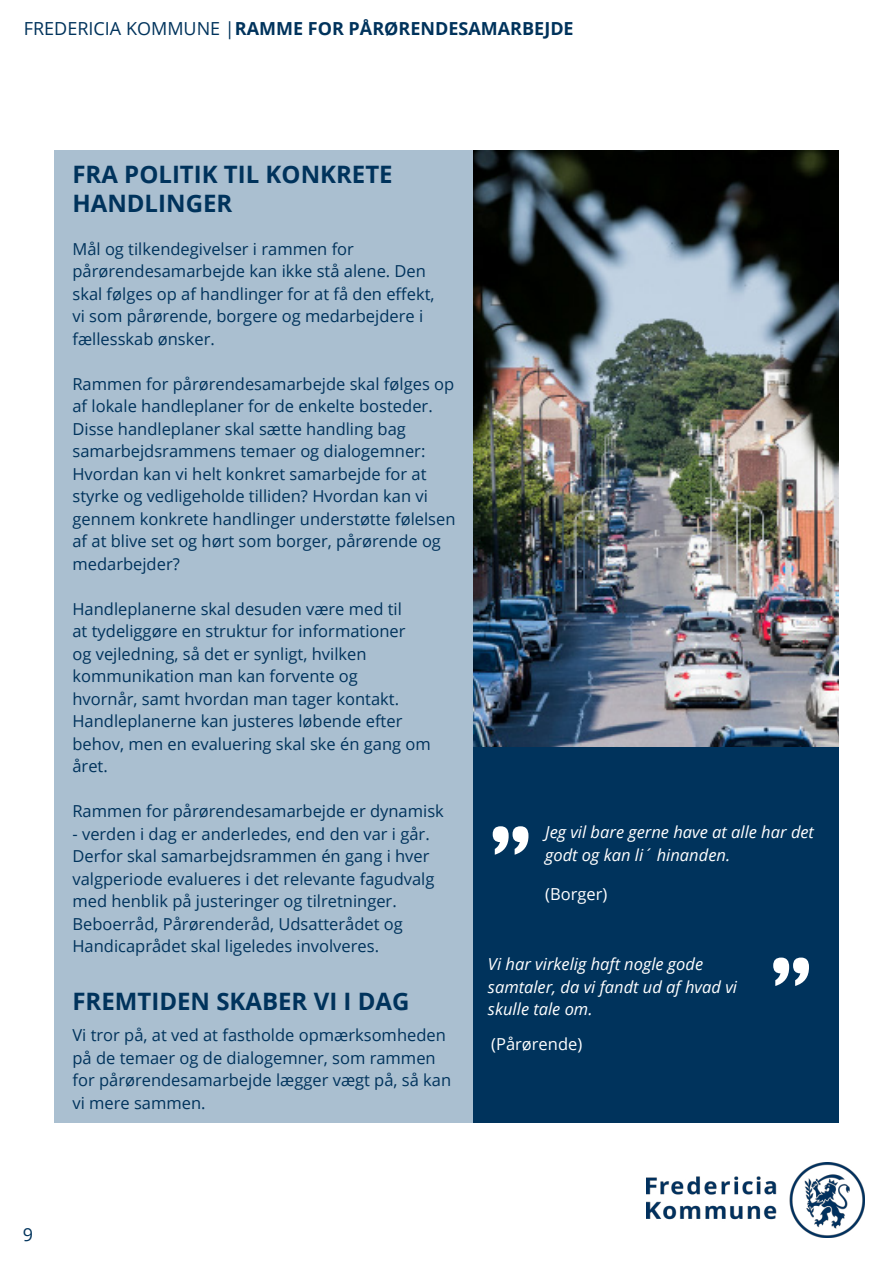
<style>
.page{position:relative;width:893px;height:1263px;background:#fff}
.page>*{position:absolute;margin:0;border:0;box-sizing:border-box;transform-origin:0 0}
.t1{font:700 93px "Britannic";color:#fff}
.t2{font:700 24px "Open Sans";color:#00335c}
.t3{font:700 18px "Open Sans";color:#00335c}
.t4{font:18px "Open Sans";color:#00335c}
.t5{font:16.5px/22.5px "Open Sans";color:#00335c}
.t6{font:italic 16.5px/22.5px "Open Sans";color:#fff}
.t7{font:16.5px "Open Sans";color:#fff}
.s1{font-weight:400}
</style>
<div class="page">
<div style="left:54px;top:150px;width:419px;height:972px;background:#aabfd0"></div>
<img style="left:473px;top:150px;width:366px;height:597px">
<div style="left:473px;top:747px;width:366px;height:375px;background:#00335c"></div>
<img style="left:646px;top:1162px;width:218px;height:75px">
<p class="t3" style="left:24px;top:16px;width:551px"><span class="s1">FREDERICIA KOMMUNE |</span>RAMME FOR PÅRØRENDESAMARBEJDE</p>
<p class="t2" style="left:72px;top:158px;width:322px">FRA POLITIK TIL KONKRETE</p>
<p class="t2" style="left:72px;top:187px;width:161px">HANDLINGER</p>
<p class="t5" style="left:72px;top:237px;width:364px">Mål og tilkendegivelser i rammen for pårørendesamarbejde kan ikke stå alene. Den skal følges op af handlinger for at få den effekt, vi som pårørende, borgere og medarbejdere i fællesskab ønsker.</p>
<p class="t5" style="left:72px;top:372px;width:385px">Rammen for pårørendesamarbejde skal følges op af lokale handleplaner for de enkelte bosteder.<br>Disse handleplaner skal sætte handling bag samarbejdsrammens temaer og dialogemner:<br>Hvordan kan vi helt konkret samarbejde for at styrke og vedligeholde tilliden? Hvordan kan vi gennem konkrete handlinger understøtte følelsen af at blive set og hørt som borger, pårørende og medarbejder?</p>
<p class="t5" style="left:72px;top:597px;width:360px">Handleplanerne skal desuden være med til<br>at tydeliggøre en struktur for informationer<br>og vejledning, så det er synligt, hvilken kommunikation man kan forvente og<br>hvornår, samt hvordan man tager kontakt.<br>Handleplanerne kan justeres løbende efter behov, men en evaluering skal ske én gang om året.</p>
<p class="t5" style="left:72px;top:799px;width:373px">Rammen for pårørendesamarbejde er dynamisk</p>
<p class="t5" style="left:72px;top:822px;width:363px">- verden i dag er anderledes, end den var i går.<br>Derfor skal samarbejdsrammen én gang i hver valgperiode evalueres i det relevante fagudvalg med henblik på justeringer og tilretninger.<br>Beboerråd, Pårørenderåd, Udsatterådet og Handicaprådet skal ligeledes involveres.</p>
<p class="t2" style="left:72px;top:984px;width:338px">FREMTIDEN SKABER VI I DAG</p>
<p class="t5" style="left:72px;top:1023px;width:380px">Vi tror på, at ved at fastholde opmærksomheden på de temaer og de dialogemner, som rammen for pårørendesamarbejde lægger vægt på, så kan vi mere sammen.</p>
<p class="t1" style="left:488px;top:806px;width:46px">”</p>
<p class="t6" style="left:545px;top:821px;width:270px">Jeg vil bare gerne have at alle har det godt og kan li´ hinanden.</p>
<p class="t7" style="left:545px;top:882px;width:64px">(Borger)</p>
<p class="t6" style="left:488px;top:952px;width:251px">Vi har virkelig haft nogle gode samtaler, da vi fandt ud af hvad vi skulle tale om.</p>
<p class="t7" style="left:491px;top:1032px;width:93px">(Pårørende)</p>
<p class="t1" style="left:769px;top:937px;width:46px">”</p>
<p class="t4" style="left:23px;top:1222px;width:12px">9</p>
</div>
